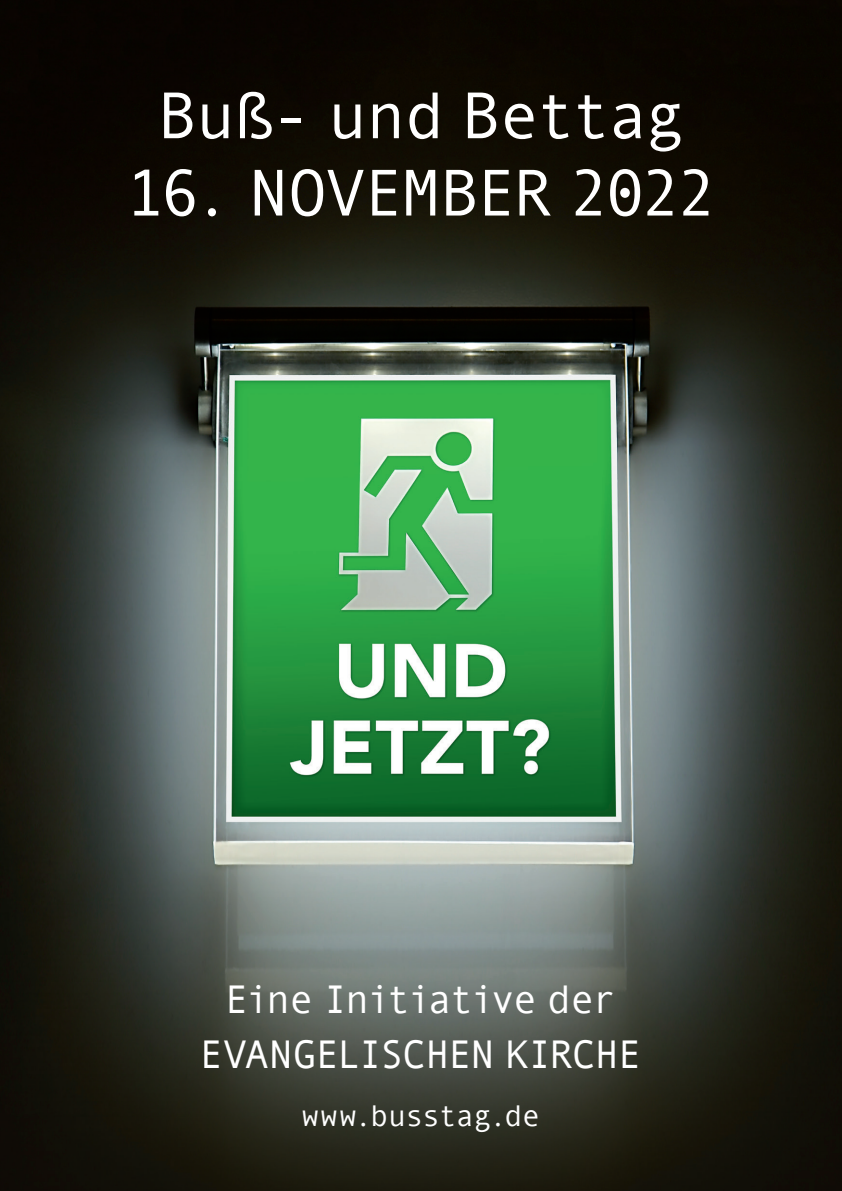
<style>
.page{position:relative;width:842px;height:1191px;background:#fff}
.page>*{position:absolute;margin:0;border:0;box-sizing:border-box;transform-origin:0 0}
.t1{font:66.2px "Andale Mono";letter-spacing:-.035em;color:#fff}
.t2{font:40px/55.2px "Andale Mono";letter-spacing:-.05em;color:#fff;text-align:center}
.t3{font:30px "Andale Mono";letter-spacing:-.01em;color:#fff}
</style>
<div class="page">
<img style="left:0;top:0;width:842px;height:1191px">
<h1 class="t1" style="left:157px;top:72px;width:529px">Buß- und Bettag</h1>
<h1 class="t1" style="left:125px;top:150px;width:592px">16. NOVEMBER 2022</h1>
<p class="t2" style="left:200px;top:969px;width:444px">Eine Initiative der<br>EVANGELISCHEN KIRCHE</p>
<p class="t3" style="left:301px;top:1095px;width:241px">www.busstag.de</p>
</div>
